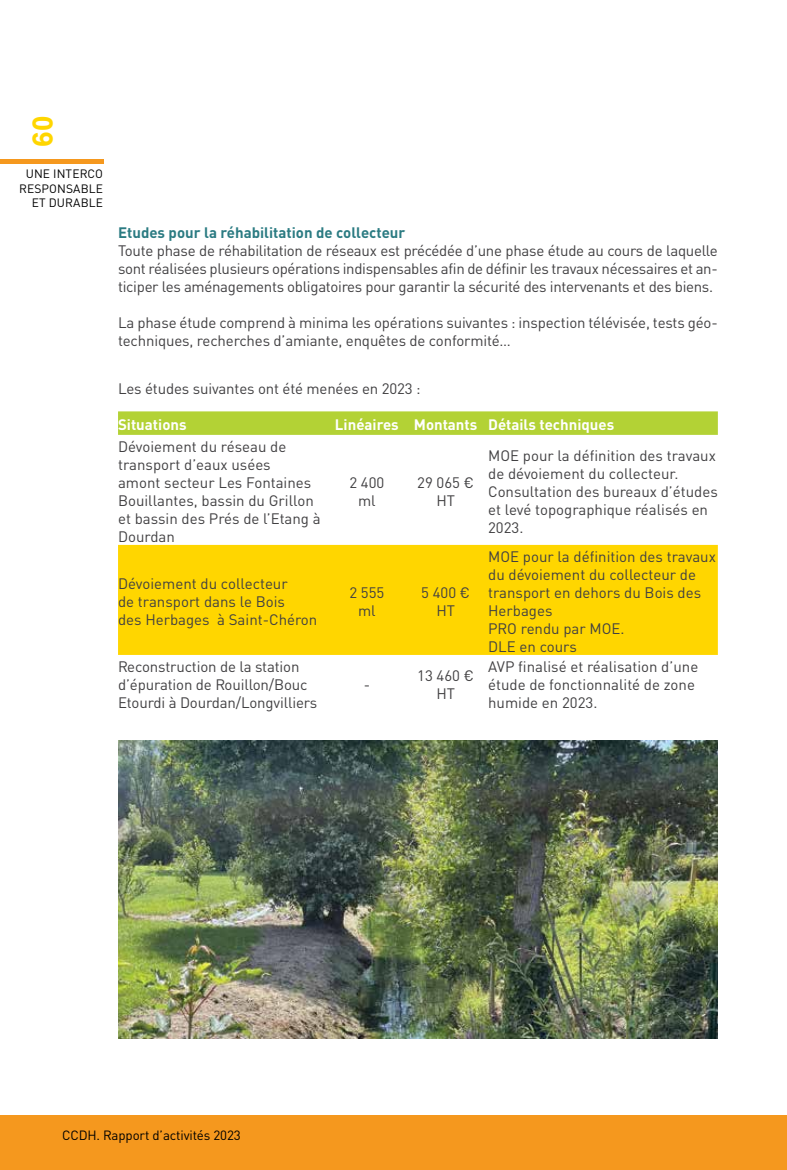
<style>
.page{position:relative;width:787px;height:1170px;background:#fff}
.page>*{position:absolute;margin:0;border:0;box-sizing:border-box;transform-origin:0 0}
.t1{font:700 27.9px "Arial";color:#ffd600}
.t2{font:15px/18px "DIN Pro";color:#414042}
.t3{font:700 15px "DIN Pro";color:#fff}
.t4{font:700 15px "DIN Pro";color:#2b7b82}
.t5{font:13.35px "DIN Pro";letter-spacing:-.01em;color:#000}
.t6{font:12px/14.4px "DIN Pro";letter-spacing:.01em;color:#000;text-align:right}
</style>
<div class="page">
<div style="left:0;top:1114px;width:787px;height:55px;background:#f5981e"></div>
<div style="left:0;top:159px;width:103px;height:5px;background:#f5981e"></div>
<svg style="left:118px;top:411px;width:600px;height:24px;background:#b4d239"></svg>
<div style="left:118px;top:545px;width:600px;height:110px;background:#ffd600"></div>
<img style="left:118px;top:740px;width:600px;height:297px">
<h1 class="t1" style="left:24px;top:147px;width:33px;rotate:-90deg">60</h1>
<p class="t6" style="left:19px;top:166px;width:85px">UNE INTERCO<br>RESPONSABLE<br>ET DURABLE</p>
<p class="t4" style="left:118px;top:221px;width:289px">Etudes pour la réhabilitation de collecteur</p>
<p class="t2" style="left:118px;top:240px;width:601px;text-align:justify">Toute phase de réhabilitation de réseaux est précédée d’une phase étude au cours de laquelle sont réalisées plusieurs opérations indispensables afin de définir les travaux nécessaires et an&shy;ticiper les aménagements obligatoires pour garantir la sécurité des intervenants et des biens.</p>
<p class="t2" style="left:118px;top:312px;width:601px">La phase étude comprend à minima les opérations suivantes : inspection télévisée, tests géo&shy;techniques, recherches d’amiante, enquêtes de conformité…</p>
<p class="t2" style="left:118px;top:379px;width:304px">Les études suivantes ont été menées en 2023 :</p>
<p class="t3" style="left:118px;top:413px;width:70px">Situations</p>
<p class="t3" style="left:335px;top:413px;width:281px">Linéaires Montants Détails techniques</p>
<p class="t2" style="left:118px;top:436px;width:204px">Dévoiement du réseau de transport d’eaux usées<br>amont secteur Les Fontaines<br>Bouillantes, bassin du Grillon et bassin des Prés de l’Etang à<br>Dourdan</p>
<p class="t2" style="left:488px;top:445px;width:231px">MOE pour la définition des travaux de dévoiement du collecteur.<br>Consultation des bureaux d’études et levé topographique réalisés en<br>2023.</p>
<p class="t2" style="left:349px;top:472px;width:37px;text-align:center">2 400 ml</p>
<p class="t2" style="left:417px;top:472px;width:58px;text-align:center">29 065 €<br>HT</p>
<p class="t2" style="left:118px;top:573px;width:201px">Dévoiement du collecteur<br>de transport dans le Bois<br>des Herbages à Saint-Chéron</p>
<p class="t2" style="left:349px;top:582px;width:37px;text-align:center">2 555 ml</p>
<p class="t2" style="left:421px;top:582px;width:50px;text-align:center">5 400 €<br>HT</p>
<p class="t2" style="left:488px;top:546px;width:229px">MOE pour la définition des travaux du dévoiement du collecteur de transport en dehors du Bois des<br>Herbages<br>PRO rendu par MOE.<br>DLE en cours</p>
<p class="t2" style="left:118px;top:656px;width:201px">Reconstruction de la station d’épuration de Rouillon/Bouc<br>Etourdi à Dourdan/Longvilliers</p>
<p class="t2" style="left:364px;top:674px;width:8px">-</p>
<p class="t2" style="left:417px;top:665px;width:58px;text-align:center">13 460 €<br>HT</p>
<p class="t2" style="left:488px;top:656px;width:212px">AVP finalisé et réalisation d’une étude de fonctionnalité de zone humide en 2023.</p>
<p class="t5" style="left:62px;top:1124px;width:180px">CCDH. Rapport d’activités 2023</p>
</div>
